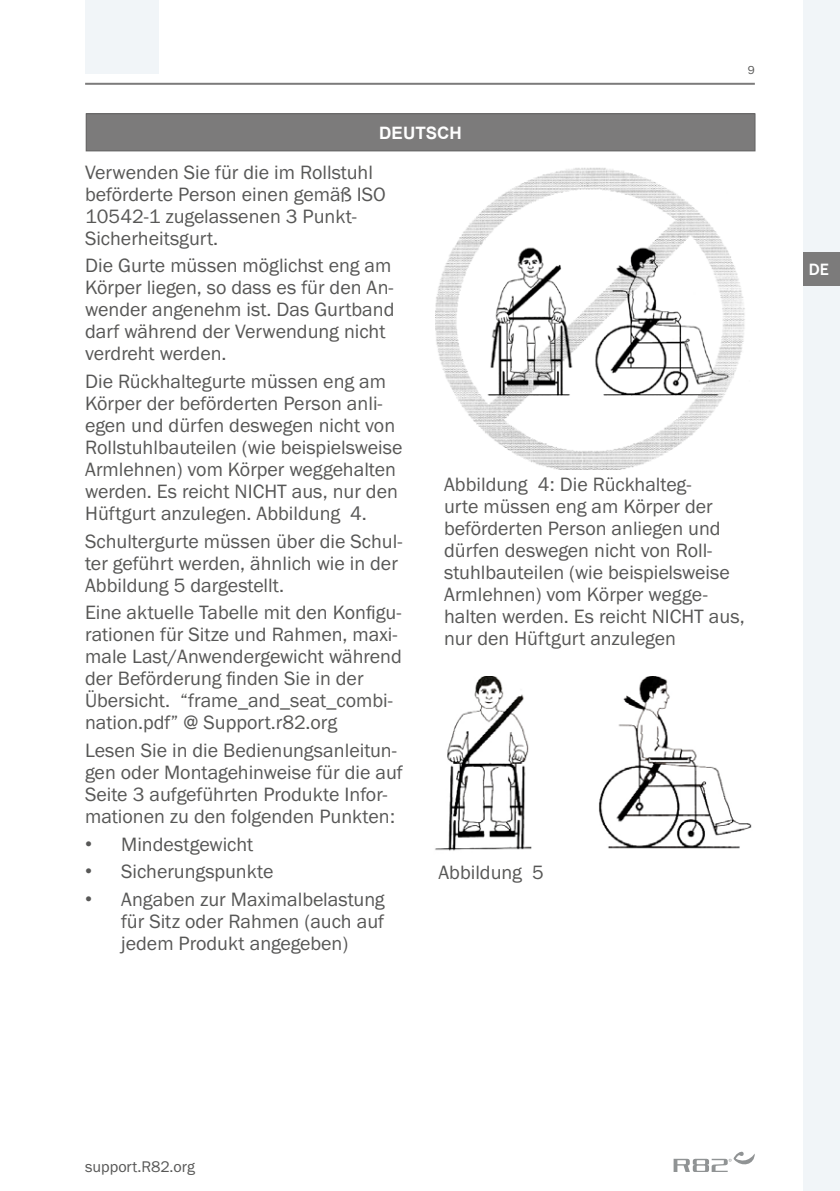
<style>
.page{position:relative;width:840px;height:1191px;background:#fff}
.page>*{position:absolute;margin:0;border:0;box-sizing:border-box;transform-origin:0 0}
.t1{font:20px/22px "Franklin Gothic URW Boo";color:#575756}
.t2{font:700 17.2px "Arial";color:#fff}
.t3{font:500 16.8px "Franklin Gothic";color:#fff}
.t4{font:16px "Franklin Gothic URW Boo";color:#575756}
.t5{font:12px "Franklin Gothic URW Boo";color:#575756}
.s1{font-family:"Arial"}
</style>
<div class="page">
<div style="left:85px;top:0;width:74px;height:74px;background:#f1f5f8"></div>
<img style="left:435px;top:167px;width:310px;height:302px">
<img style="left:435px;top:676px;width:317px;height:175px">
<hr style="left:85px;top:83px;width:669px;height:2px;background:#7c7b7b">
<svg style="left:673px;top:1151px;width:81px;height:21px"></svg>
<div style="left:802px;top:0;width:37px;height:1191px;background:#f1f5f8"></div>
<div style="left:86px;top:114px;width:668px;height:37px;background:#7c7b7b"></div>
<div style="left:86px;top:113px;width:669px;height:38px;border:1px solid #646363"></div>
<div style="left:802px;top:252px;width:37px;height:33px;background:#7c7b7b"></div>
<p class="t2" style="left:379px;top:120px;width:84px">DEUTSCH</p>
<p class="t5" style="left:747px;top:62px;width:9px">9</p>
<p class="t1" style="left:85px;top:160px;width:302px">Verwenden Sie für die im Rollstuhl beförderte Person einen gemäß ISO<br>10542-1 zugelassenen 3 Punkt-<br>Sicherheitsgurt.</p>
<p class="t1" style="left:85px;top:254px;width:311px">Die Gurte müssen möglichst eng am<br>Körper liegen, so dass es für den An&shy;wender angenehm ist. Das Gurtband darf während der Verwendung nicht verdreht werden.</p>
<p class="t1" style="left:85px;top:370px;width:318px">Die Rückhaltegurte müssen eng am Körper der beförderten Person anli&shy;egen und dürfen deswegen nicht von Rollstuhlbauteilen (wie beispielsweise Armlehnen) vom Körper weggehalten werden. Es reicht NICHT aus, nur den Hüftgurt anzulegen. Abbildung 4.</p>
<p class="t1" style="left:85px;top:529px;width:318px">Schultergurte müssen über die Schul&shy;ter geführt werden, ähnlich wie in der<br>Abbildung 5 dargestellt.</p>
<p class="t1" style="left:85px;top:601px;width:318px">Eine aktuelle Tabelle mit den Konfigu&shy;rationen für Sitze und Rahmen, maxi&shy;male Last/Anwendergewicht während der Beförderung finden Sie in der Übersicht. “frame_and_seat_combi&shy;nation.pdf” @ Support.r82.org</p>
<p class="t1" style="left:85px;top:739px;width:319px">Lesen Sie in die Bedienungsanleitun&shy;gen oder Montagehinweise für die auf Seite 3 aufgeführten Produkte Infor&shy;mationen zu den folgenden Punkten:</p>
<p class="t1" style="left:85px;top:832px;width:170px"><span class="s1">•</span> Mindestgewicht</p>
<p class="t1" style="left:85px;top:860px;width:190px"><span class="s1">•</span> Sicherungspunkte</p>
<p class="t1" style="left:121px;top:888px;width:265px;text-align:justify;text-indent:-36px"><span class="s1">•</span> Angaben zur Maximalbelastung für Sitz oder Rahmen (auch auf jedem Produkt angegeben)</p>
<p class="t1" style="left:444px;top:473px;width:302px">Abbildung 4: Die Rückhalteg-<br>urte müssen eng am Körper der beförderten Person anliegen und dürfen deswegen nicht von Roll&shy;stuhlbauteilen (wie beispielsweise<br>Armlehnen) vom Körper wegge&shy;halten werden. Es reicht NICHT aus, nur den Hüftgurt anzulegen</p>
<p class="t1" style="left:438px;top:860px;width:107px">Abbildung 5</p>
<p class="t3" style="left:808px;top:258px;width:22px">DE</p>
<p class="t4" style="left:85px;top:1156px;width:111px">support.R82.org</p>
</div>
